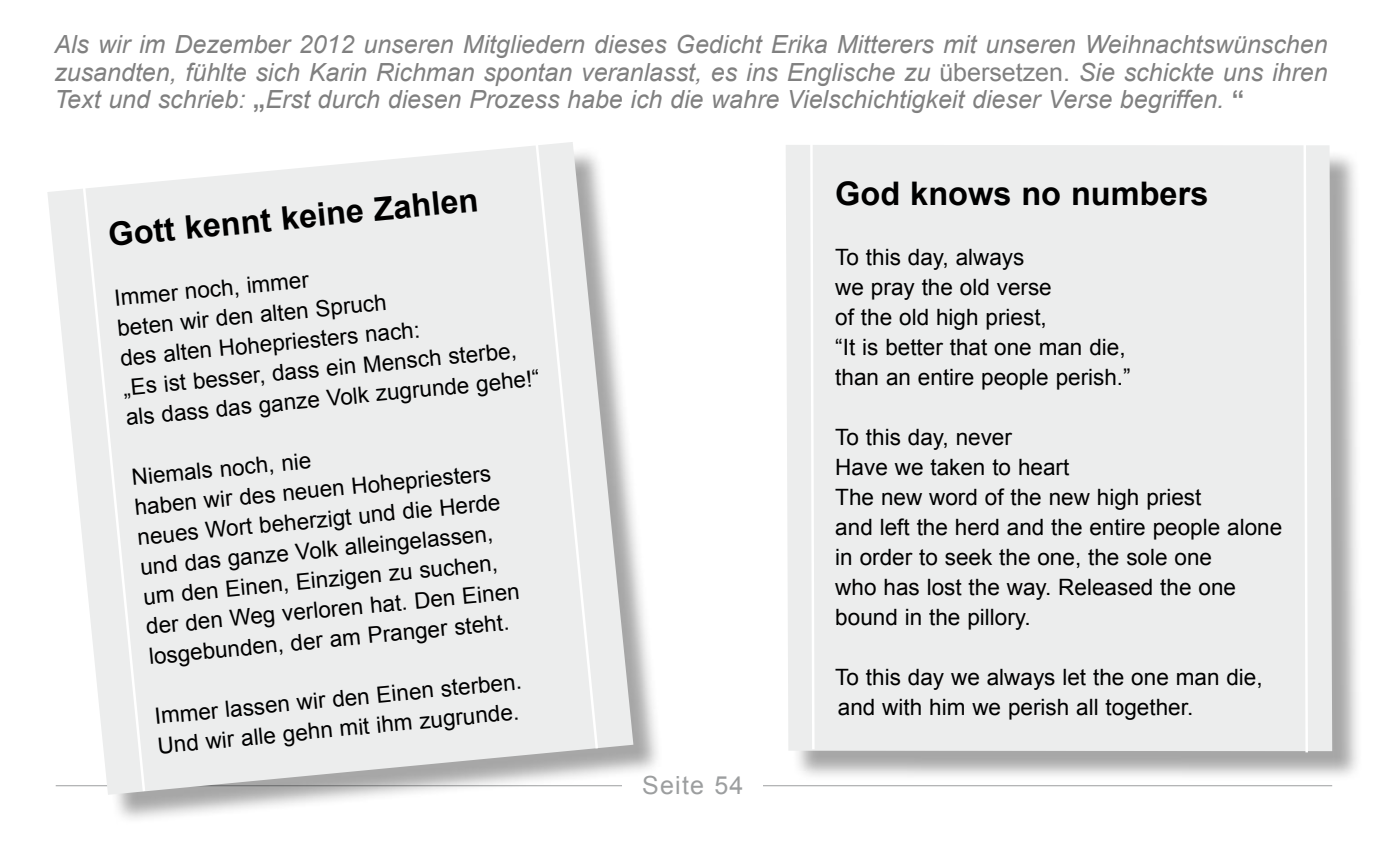
<style>
.page{position:relative;width:1393px;height:847px;background:#fff}
.page>*{position:absolute;margin:0;border:0;box-sizing:border-box;transform-origin:0 0}
.t1{font:700 32.5px "Arial";color:#000}
.t2{font:italic 25px/27.5px "Arial";color:#808080;text-align:justify}
.t3{font:25px "Arial";letter-spacing:.05em;color:#9c9e9f}
.t4{font:22.5px/30px "Arial";color:#000}
.s1{font-style:normal}
.s2{font-weight:700;font-style:normal}
</style>
<div class="page">
<hr style="left:56px;top:785px;width:1275px;height:1px;background:#9c9e9f">
<div style="left:622px;top:772px;width:141px;height:45px;background:#fff"></div>
<div style="left:789px;top:149px;width:573px;height:633px;background:#000;opacity:.35"></div>
<div style="left:786px;top:145px;width:545px;height:606px;background:#eceded"></div>
<svg style="left:808px;top:145px;width:7px;height:607px"></svg>
<svg style="left:1301px;top:145px;width:7px;height:610px"></svg>
<div style="left:52px;top:147px;width:611px;height:678px;background:#000;opacity:.35"></div>
<svg style="left:47px;top:146px;width:586px;height:649px;background:#ebecec"></svg>
<svg style="left:79px;top:162px;width:68px;height:632px"></svg>
<svg style="left:531px;top:142px;width:68px;height:609px;background:#e9e9e9"></svg>
<p class="t2" style="left:54px;top:31px;width:1274px">Als wir im Dezember 2012 unseren Mitgliedern dieses Gedicht Erika Mitterers mit unseren Weihnachtswünschen zusandten, fühlte sich Karin Richman spontan veranlasst, es ins Englische zu <span class="s1">übersetzen.</span> Sie schickte uns ihren Text und schrieb: <span class="s2">„</span>Erst durch diesen Prozess habe ich die wahre Vielschichtigkeit dieser Verse begriffen. <span class="s2">“</span></p>
<h1 class="t1" style="left:106px;top:215px;width:373px;rotate:-6deg">Gott kennt keine Zahlen</h1>
<p class="t4" style="left:113px;top:283px;width:418px;rotate:-5deg">Immer noch, immer<br>beten wir den alten Spruch<br>des alten Hohepriesters nach:<br>„Es ist besser, dass ein Mensch sterbe, als dass das ganze Volk zugrunde gehe!“</p>
<p class="t4" style="left:130px;top:462px;width:378px;rotate:-5deg">Niemals noch, nie<br>haben wir des neuen Hohepriesters neues Wort beherzigt und die Herde und das ganze Volk alleingelassen, um den Einen, Einzigen zu suchen, der den Weg verloren hat. Den Einen losgebunden, der am Pranger steht.</p>
<p class="t4" style="left:153px;top:700px;width:370px;rotate:-5deg">Immer lassen wir den Einen sterben.<br>Und wir alle gehn mit ihm zugrunde.</p>
<p class="t3" style="left:642px;top:769px;width:103px">Seite 54</p>
<h1 class="t1" style="left:835px;top:172px;width:374px">God knows no numbers</h1>
<p class="t4" style="left:835px;top:242px;width:297px">To this day, always<br>we pray the old verse<br>of the old high priest,<br>“It is better that one man die, than an entire people perish.”</p>
<p class="t4" style="left:835px;top:422px;width:448px">To this day, never<br>Have we taken to heart<br>The new word of the new high priest<br>and left the herd and the entire people alone in order to seek the one, the sole one<br>who has lost the way. Released the one bound in the pillory.</p>
<p class="t4" style="left:835px;top:662px;width:429px">To this day we always let the one man die, and with him we perish all together.</p>
</div>
